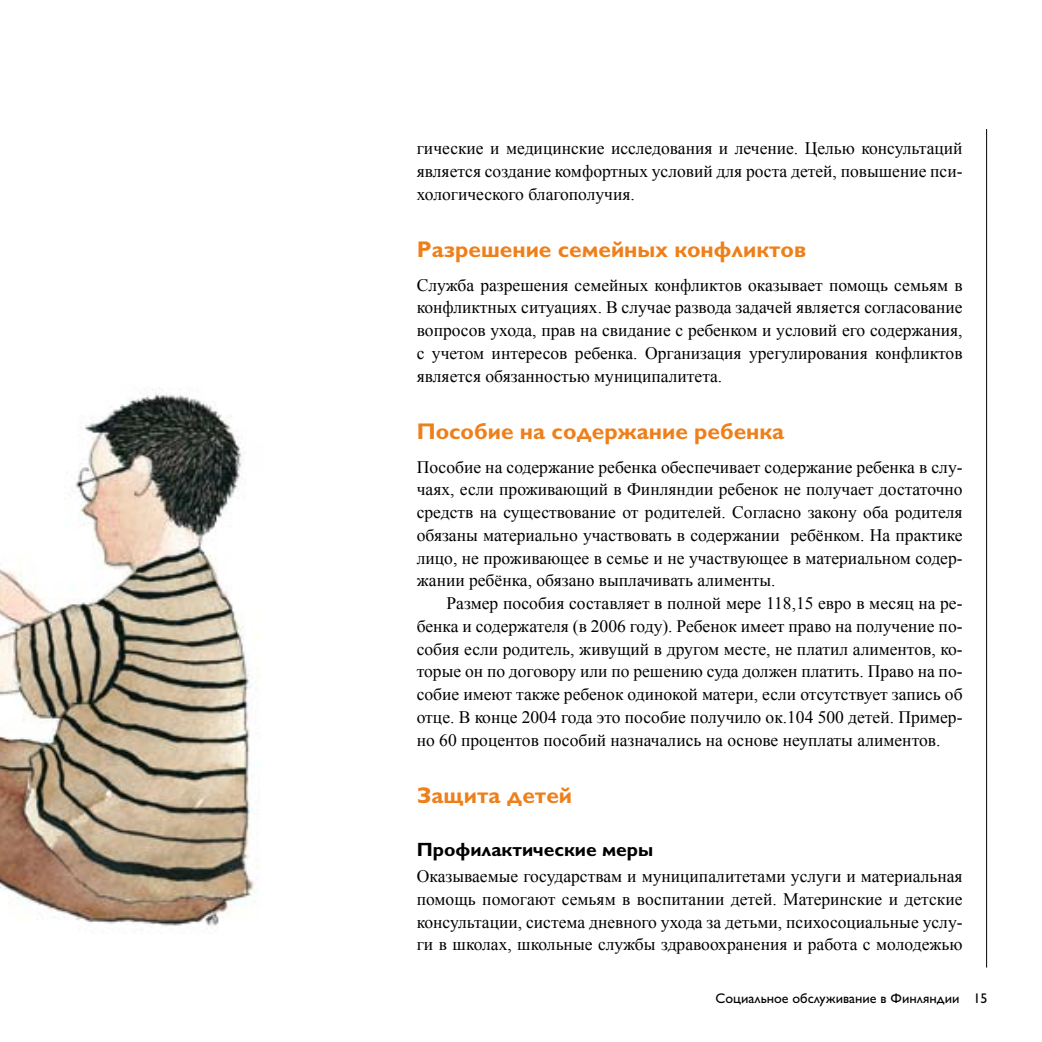
<style>
.page{position:relative;width:1042px;height:1042px;background:#fff}
.page>*{position:absolute;margin:0;border:0;box-sizing:border-box;transform-origin:0 0}
.t1{font:700 22.75px "Gill Sans Cyr";color:#ee801b}
.t2{font:700 19.25px "Gill Sans Cyr";color:#000}
.t3{font:17.5px/22.8px "Times New Roman";color:#000;text-align:justify}
.t4{font:14px "Gill Sans Cyr";color:#000}
.s1{font-family:"Gill Sans"}
</style>
<div class="page">
<hr style="left:986px;top:129px;width:1px;height:838px;background:#000">
<img style="left:0;top:389px;width:259px;height:537px">
<p class="t3" style="left:417px;top:137px;width:547px">гические и медицинские исследования и лечение. Целью консультаций является создание комфортных условий для роста детей, повышение пси&shy;хологического благополучия.</p>
<h1 class="t1" style="left:417px;top:236px;width:391px">Разрешение семейных конфликтов</h1>
<p class="t3" style="left:417px;top:273px;width:547px">Служба разрешения семейных конфликтов оказывает помощь семьям в конфликтных ситуациях. В случае развода задачей является согласование вопросов ухода, прав на свидание с ребенком и условий его содержания, с учетом интересов ребенка. Организация урегулирования конфликтов является обязанностью муниципалитета.</p>
<h1 class="t1" style="left:417px;top:418px;width:369px">Пособие на содержание ребенка</h1>
<p class="t3" style="left:417px;top:455px;width:547px">Пособие на содержание ребенка обеспечивает содержание ребенка в слу&shy;чаях, если проживающий в Финляндии ребенок не получает достаточно средств на существование от родителей. Согласно закону оба родителя обязаны материально участвовать в содержании ребёнком. На практике лицо, не проживающее в семье и не участвующее в материальном содер&shy;жании ребёнка, обязано выплачивать алименты.</p>
<p class="t3" style="left:417px;top:592px;width:547px;text-indent:30px">Размер пособия составляет в полной мере 118,15 евро в месяц на ре&shy;бенка и содержателя (в 2006 году). Ребенок имеет право на получение по&shy;собия если родитель, живущий в другом месте, не платил алиментов, ко&shy;торые он по договору или по решению суда должен платить. Право на по&shy;собие имеют также ребенок одинокой матери, если отсутствует запись об отце. В конце 2004 года это пособие получило ок.104 500 детей. Пример&shy;но 60 процентов пособий назначались на основе неуплаты алиментов.</p>
<h1 class="t1" style="left:417px;top:782px;width:157px">Защита детей</h1>
<p class="t2" style="left:417px;top:838px;width:238px">Профилактические меры</p>
<p class="t3" style="left:417px;top:865px;width:547px">Оказываемые государствам и муниципалитетами услуги и материальная помощь помогают семьям в воспитании детей. Материнские и детские консультации, система дневного ухода за детьми, психосоциальные услу&shy;ги в школах, школьные службы здравоохранения и работа с молодежью</p>
<p class="t4" style="left:715px;top:990px;width:273px">Социальное обслуживание в Финляндии <span class="s1">15</span></p>
</div>
